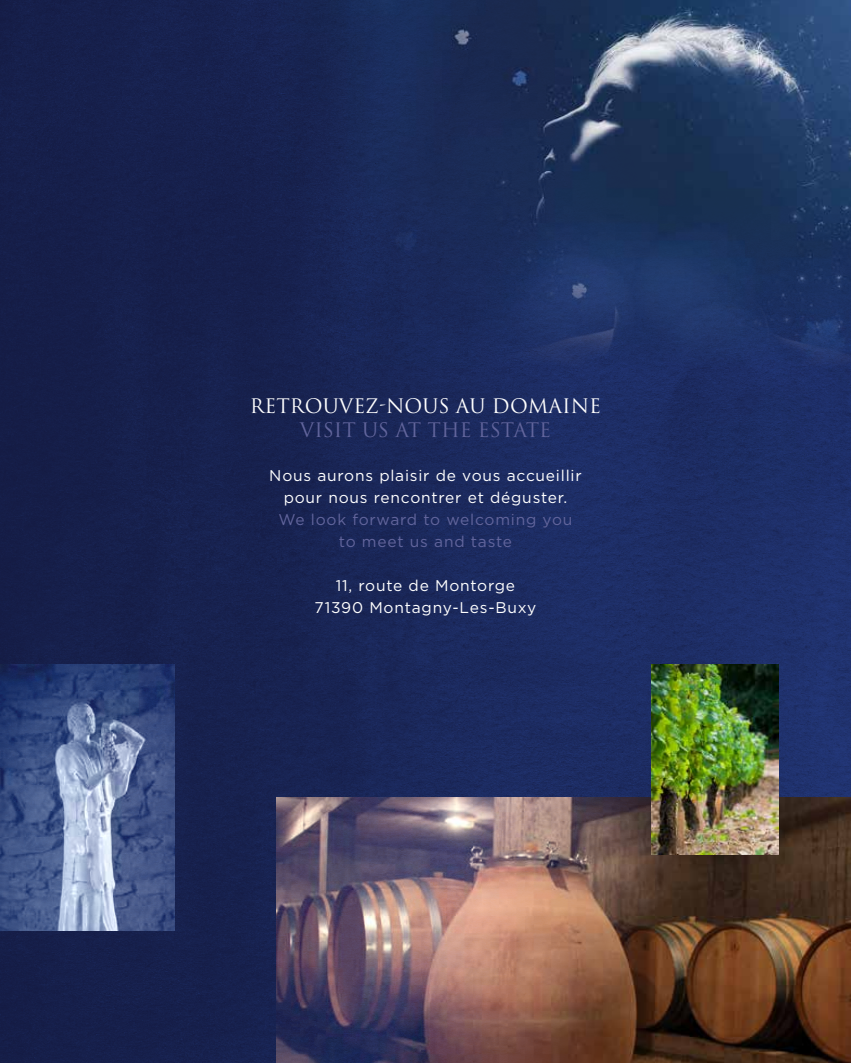
<style>
.page{position:relative;width:851px;height:1063px;background:#fff}
.page>*{position:absolute;margin:0;border:0;box-sizing:border-box;transform-origin:0 0}
.t1{font:19.5px "Trajan Pro 3";color:#fff}
.t2{font:19.5px "Trajan Pro 3";color:#62659c}
.t3{font:15.45px/22px "Gotham";letter-spacing:.05em;color:#fff;text-align:center}
.t4{font:15.45px/22px "Gotham";letter-spacing:.05em;color:#62659c;text-align:center}
</style>
<div class="page">
<img style="left:0;top:0;width:850px;height:1063px">
<img style="left:278px;top:0;width:572px;height:499px">
<img style="left:276px;top:797px;width:574px;height:266px">
<img style="left:0;top:664px;width:174px;height:266px">
<img style="left:651px;top:664px;width:126px;height:190px">
<p class="t1" style="left:250px;top:393px;width:353px">RETROUVEZ-NOUS AU DOMAINE</p>
<p class="t2" style="left:300px;top:417px;width:252px">VISIT US AT THE ESTATE</p>
<p class="t3" style="left:269px;top:464px;width:314px">Nous aurons plaisir de vous accueillir pour nous rencontrer et déguster.</p>
<p class="t4" style="left:278px;top:508px;width:295px">We look forward to welcoming you to meet us and taste</p>
<p class="t3" style="left:314px;top:574px;width:223px">11, route de Montorge<br>71390 Montagny-Les-Buxy</p>
</div>
